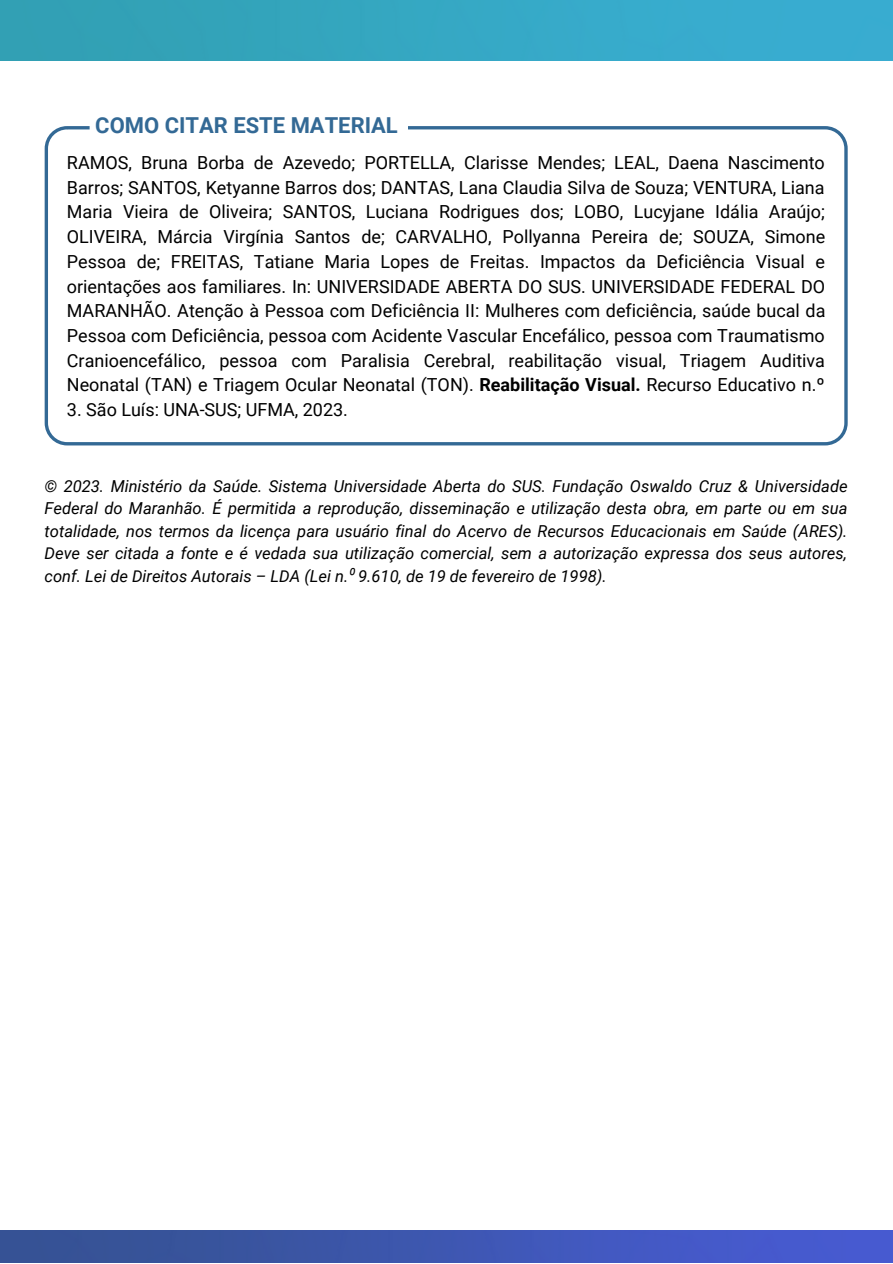
<style>
.page{position:relative;width:893px;height:1264px;background:#fff}
.page>*{position:absolute;margin:0;border:0;box-sizing:border-box;transform-origin:0 0}
.t1{font:700 21.9px "Roboto";color:#336995}
.t2{font:18px/24.8px "Roboto";color:#000;text-align:justify}
.t3{font:italic 16.5px/22.5px "Roboto";color:#000;text-align:justify}
.s1{font-weight:700}
.s2{font-family:"Noto Sans"}
</style>
<div class="page">
<img style="left:0;top:0;width:892px;height:1262px">
<div style="left:0;top:61px;width:892px;height:1169px;background:#fff"></div>
<svg style="left:45px;top:126px;width:802px;height:319px"></svg>
<img style="left:89px;top:126px;width:318px;height:15px">
<p class="t1" style="left:95px;top:113px;width:304px">COMO CITAR ESTE MATERIAL</p>
<p class="t2" style="left:67px;top:150px;width:760px">RAMOS, Bruna Borba de Azevedo; PORTELLA, Clarisse Mendes; LEAL, Daena Nascimento Barros; SANTOS, Ketyanne Barros dos; DANTAS, Lana Claudia Silva de Souza; VENTURA, Liana Maria Vieira de Oliveira; SANTOS, Luciana Rodrigues dos; LOBO, Lucyjane Idália Araújo; OLIVEIRA, Márcia Virgínia Santos de; CARVALHO, Pollyanna Pereira de; SOUZA, Simone Pessoa de; FREITAS, Tatiane Maria Lopes de Freitas. Impactos da Deficiência Visual e orientações aos familiares. In: UNIVERSIDADE ABERTA DO SUS. UNIVERSIDADE FEDERAL DO MARANHÃO. Atenção à Pessoa com Deficiência II: Mulheres com deficiência, saúde bucal da Pessoa com Deficiência, pessoa com Acidente Vascular Encefálico, pessoa com Traumatismo Cranioencefálico, pessoa com Paralisia Cerebral, reabilitação visual, Triagem Auditiva Neonatal (TAN) e Triagem Ocular Neonatal (TON). <span class="s1">Reabilitação Visual.</span> Recurso Educativo n.º</p>
<p class="t2" style="left:67px;top:397px;width:282px">3. São Luís: UNA-SUS; UFMA, 2023.</p>
<p class="t3" style="left:45px;top:475px;width:804px">© 2023. Ministério da Saúde. Sistema Universidade Aberta do SUS. Fundação Oswaldo Cruz &amp; Universidade Federal do Maranhão. É permitida a reprodução, disseminação e utilização desta obra, em parte ou em sua totalidade, nos termos da licença para usuário final do Acervo de Recursos Educacionais em Saúde (ARES).<br>Deve ser citada a fonte e é vedada sua utilização comercial, sem a autorização expressa dos seus autores, conf. Lei de Direitos Autorais – LDA (Lei n.<span class="s2">⁰</span> 9.610, de 19 de fevereiro de 1998).</p>
</div>
